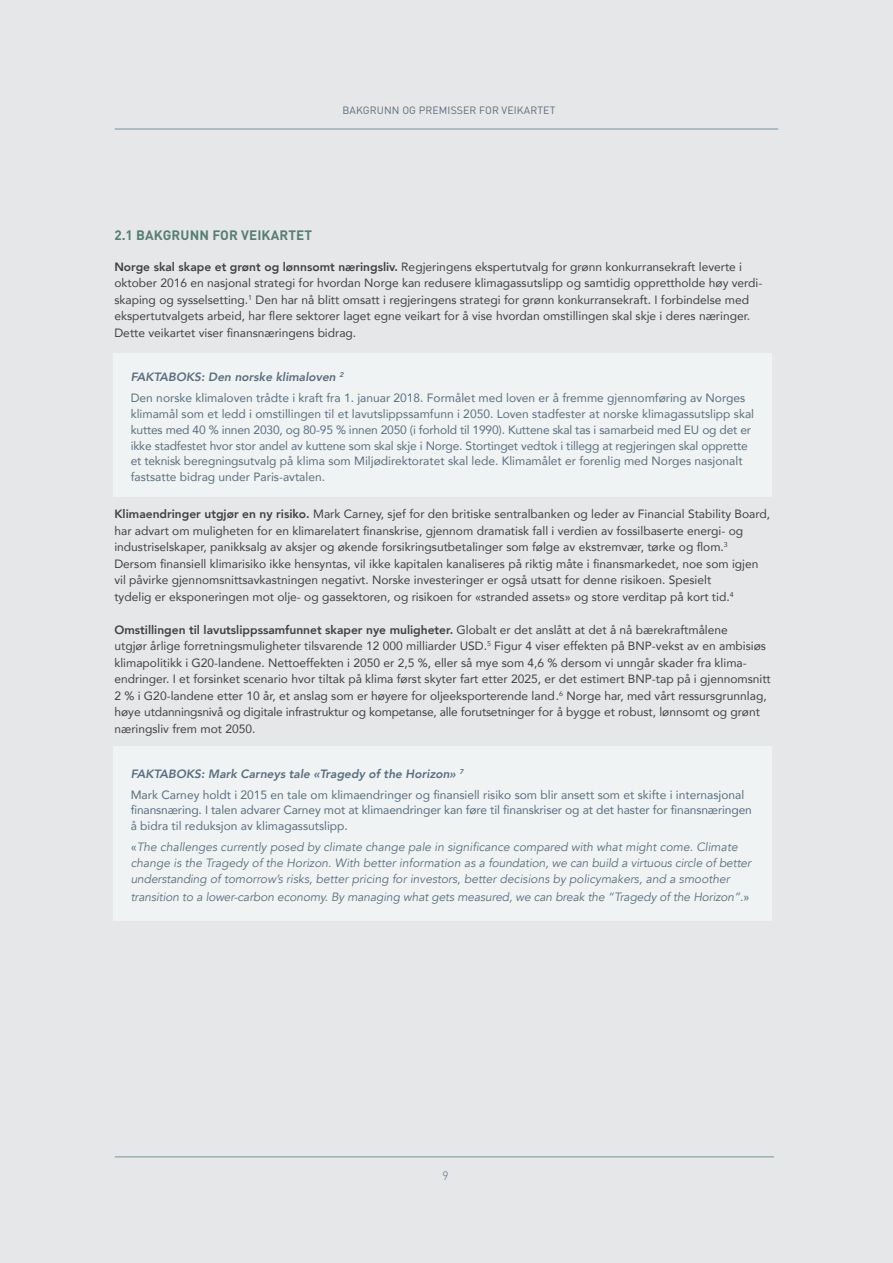
<style>
.page{position:relative;width:893px;height:1263px;background:#e6e7e8}
.page>*{position:absolute;margin:0;border:0;box-sizing:border-box;transform-origin:0 0}
.t1{font:700 13.5px "DINOT";letter-spacing:.01em;color:#587e71}
.t2{font:12px/16.5px "Avenir";color:#414042}
.t3{font:12px/15.8px "Avenir";color:#596e7f}
.t4{font:italic 12px/15.8px "Avenir";color:#596e7f}
.t5{font:300 12px "DINOT";color:#596e7f}
.t6{font:10.5px "DINOT";letter-spacing:.01em;color:#596e7f}
.s1{font-weight:800}
.s2{font-weight:800;font-style:italic}
.s3{font-style:normal}
</style>
<div class="page">
<hr style="left:115px;top:1156px;width:659px;height:1px;background:#7691a4">
<hr style="left:115px;top:129px;width:663px;height:1px;background:#7691a4">
<div style="left:114px;top:353px;width:658px;height:144px;background:#f0f3f4"></div>
<div style="left:114px;top:746px;width:658px;height:175px;background:#f0f3f4"></div>
<p class="t6" style="left:342px;top:104px;width:214px">BAKGRUNN OG PREMISSER FOR VEIKARTET</p>
<p class="t1" style="left:114px;top:226px;width:199px">2.1 BAKGRUNN FOR VEIKARTET</p>
<p class="t2" style="left:114px;top:258px;width:649px"><span class="s1">Norge skal skape et grønt og lønnsomt næringsliv.</span> Regjeringens ekspertutvalg for grønn konkurransekraft leverte i oktober 2016 en nasjonal strategi for hvordan Norge kan redusere klimagassutslipp og samtidig opprettholde høy verdi&shy;skaping og sysselsetting.<sup>1</sup> Den har nå blitt omsatt i regjeringens strategi for grønn konkurransekraft. I forbindelse med ekspertutvalgets arbeid, har flere sektorer laget egne veikart for å vise hvordan omstillingen skal skje i deres næringer.<br>Dette veikartet viser finansnæringens bidrag.</p>
<p class="t3" style="left:131px;top:366px;width:616px;line-height:21px"><span class="s2">FAKTABOKS: Den norske klimaloven</span> <sup>2<br></sup>Den norske klimaloven trådte i kraft fra 1. januar 2018. Formålet med loven er å fremme gjennomføring av Norges</p>
<p class="t3" style="left:131px;top:406px;width:625px">klimamål som et ledd i omstillingen til et lavutslippssamfunn i 2050. Loven stadfester at norske klimagassutslipp skal kuttes med 40 % innen 2030, og 80-95 % innen 2050 (i forhold til 1990). Kuttene skal tas i samarbeid med EU og det er ikke stadfestet hvor stor andel av kuttene som skal skje i Norge. Stortinget vedtok i tillegg at regjeringen skal opprette et teknisk beregningsutvalg på klima som Miljødirektoratet skal lede. Klimamålet er forenlig med Norges nasjonalt fastsatte bidrag under Paris-avtalen.</p>
<p class="t2" style="left:114px;top:506px;width:657px"><span class="s1">Klimaendringer utgjør en ny risiko.</span> Mark Carney, sjef for den britiske sentralbanken og leder av Financial Stability Board, har advart om muligheten for en klimarelatert finanskrise, gjennom dramatisk fall i verdien av fossilbaserte energi- og industriselskaper, panikksalg av aksjer og økende forsikringsutbetalinger som følge av ekstremvær, tørke og flom.<sup>3<br></sup>Dersom finansiell klimarisiko ikke hensyntas, vil ikke kapitalen kanaliseres på riktig måte i finansmarkedet, noe som igjen vil påvirke gjennomsnittsavkastningen negativt. Norske investeringer er også utsatt for denne risikoen. Spesielt<br>tydelig er eksponeringen mot olje- og gassektoren, og risikoen for «stranded assets» og store verditap på kort tid.<sup>4</sup></p>
<p class="t2" style="left:114px;top:621px;width:658px"><span class="s1">Omstillingen til lavutslippssamfunnet skaper nye muligheter.</span> Globalt er det anslått at det å nå bærekraftmålene<br>utgjør årlige forretningsmuligheter tilsvarende 12 000 milliarder USD.<sup>5</sup> Figur 4 viser effekten på BNP-vekst av en ambisiøs klimapolitikk i G20-landene. Nettoeffekten i 2050 er 2,5 %, eller så mye som 4,6 % dersom vi unngår skader fra klima&shy;endringer. I et forsinket scenario hvor tiltak på klima først skyter fart etter 2025, er det estimert BNP-tap på i gjennomsnitt 2 % i G20-landene etter 10 år, et anslag som er høyere for oljeeksporterende land.<sup>6</sup> Norge har, med vårt ressursgrunnlag, høye utdanningsnivå og digitale infrastruktur og kompetanse, alle forutsetninger for å bygge et robust, lønnsomt og grønt næringsliv frem mot 2050.</p>
<p class="t3" style="left:131px;top:763px;width:615px;line-height:21px"><span class="s2">FAKTABOKS: Mark Carneys tale «Tragedy of the Horizon»</span> <sup>7<br></sup>Mark Carney holdt i 2015 en tale om klimaendringer og finansiell risiko som blir ansett som et skifte i internasjonal</p>
<p class="t3" style="left:131px;top:802px;width:623px">finansnæring. I talen advarer Carney mot at klimaendringer kan føre til finanskriser og at det haster for finansnæringen å bidra til reduksjon av klimagassutslipp.</p>
<p class="t4" style="left:131px;top:839px;width:622px"><span class="s3">«</span>The challenges currently posed by climate change pale in significance compared with what might come. Climate change is the Tragedy of the Horizon. With better information as a foundation, we can build a virtuous circle of better understanding of tomorrow’s risks, better pricing for investors, better decisions by policymakers, and a smoother</p>
<p class="t4" style="left:131px;top:889px;width:620px">transition to a lower-carbon economy. By managing what gets measured, we can break the “Tragedy of the Horizon”.<span class="s3">»</span></p>
<p class="t5" style="left:442px;top:1168px;width:8px">9</p>
</div>
